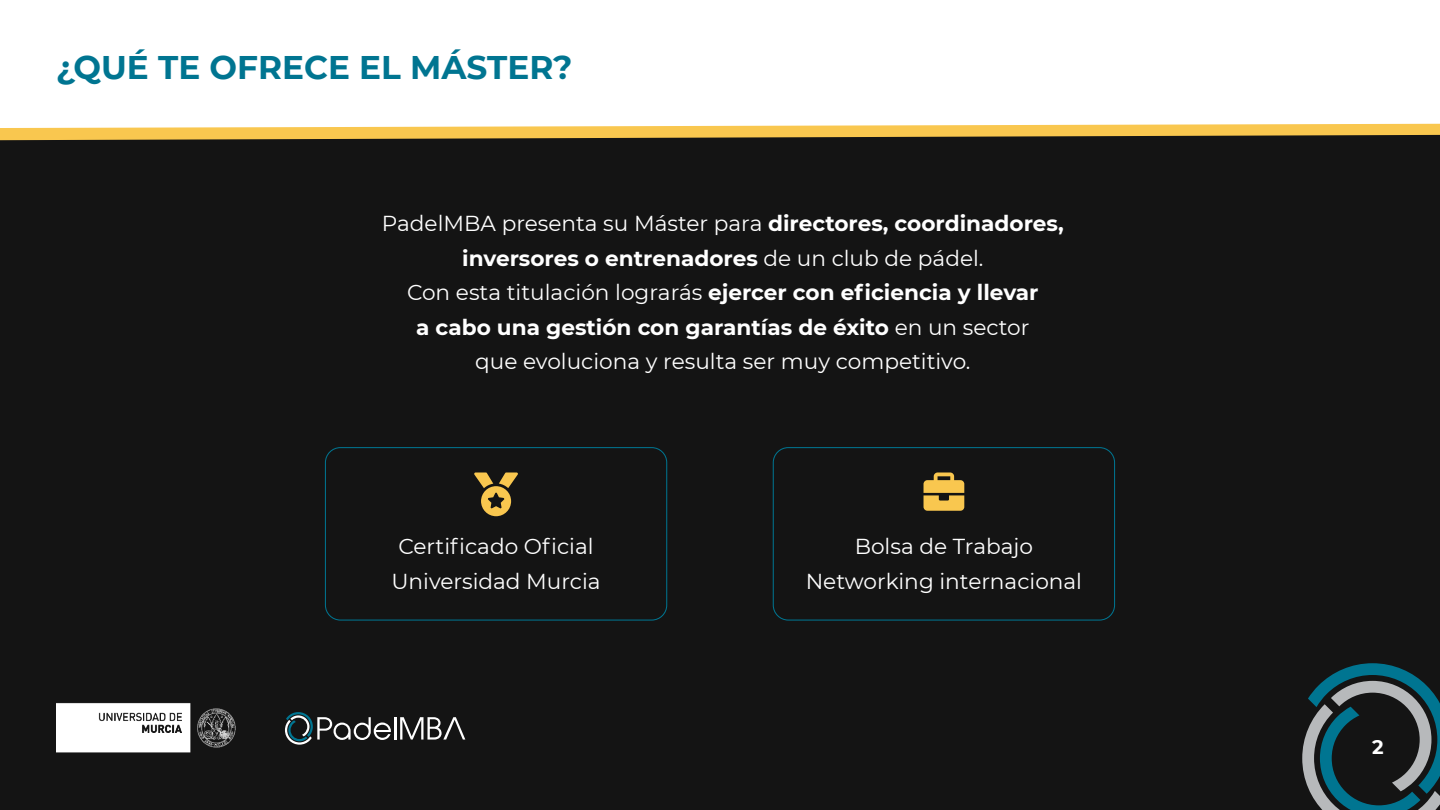
<style>
.page{position:relative;width:1440px;height:810px;background:#fff}
.page>*{position:absolute;margin:0;border:0;box-sizing:border-box;transform-origin:0 0}
.t1{font:700 32.7px "Montserrat";color:#007591}
.t2{font:21.6px/34.6px "Montserrat";color:#fff;text-align:center}
.t3{font:700 19.5px "Montserrat";color:#fff}
.s1{font-weight:700}
</style>
<div class="page">
<div style="left:0;top:132px;width:1440px;height:678px;background:#141414"></div>
<svg style="left:285px;top:712px;width:106px;height:33px"></svg>
<hr style="left:394px;top:717px;width:2px;height:23px;background:#fff">
<svg style="left:400px;top:717px;width:65px;height:23px"></svg>
<img style="left:56px;top:703px;width:180px;height:50px">
<svg style="left:1302px;top:663px;width:138px;height:147px"></svg>
<svg style="left:0;top:124px;width:1440px;height:16px"></svg>
<div style="left:325px;top:447px;width:342px;height:174px;border:1px solid #007591;border-radius:15px"></div>
<div style="left:773px;top:447px;width:342px;height:174px;border:1px solid #007591;border-radius:15px"></div>
<svg style="left:474px;top:472px;width:44px;height:44px"></svg>
<svg style="left:924px;top:472px;width:40px;height:39px"></svg>
<h1 class="t1" style="left:56px;top:50px;width:518px">¿QUÉ TE OFRECE EL MÁSTER?</h1>
<p class="t2" style="left:382px;top:208px;width:683px">PadelMBA presenta su Máster para <span class="s1">directores, coordinadores, inversores o entrenadores</span> de un club de pádel.<br>Con esta titulación lograrás <span class="s1">ejercer con eficiencia y llevar<br>a cabo una gestión con garantías de éxito</span> en un sector<br>que evoluciona y resulta ser muy competitivo.</p>
<p class="t2" style="left:391px;top:529px;width:211px">Certificado Oficial<br>Universidad Murcia</p>
<p class="t2" style="left:806px;top:529px;width:278px">Bolsa de Trabajo<br>Networking internacional</p>
<p class="t3" style="left:1372px;top:736px;width:13px">2</p>
</div>
